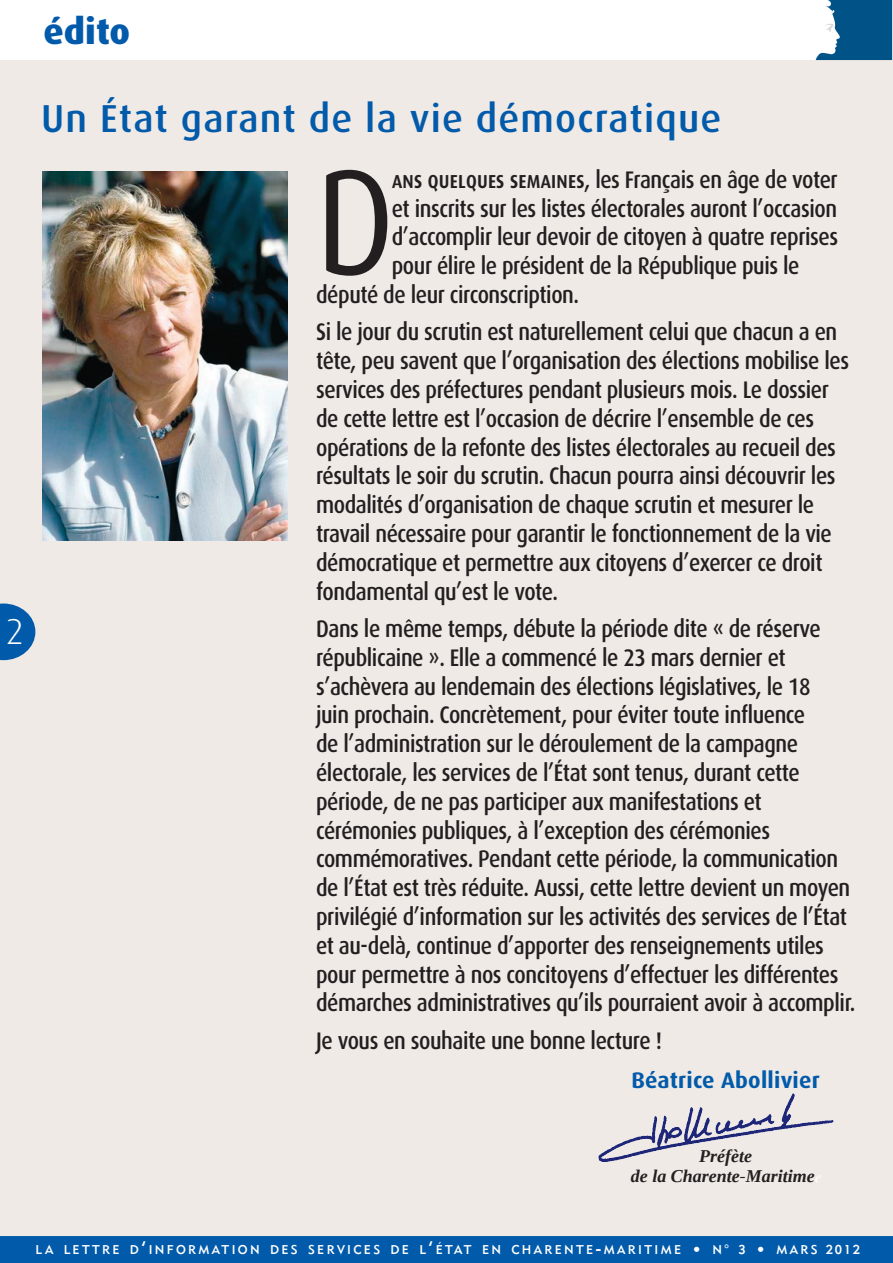
<style>
.page{position:relative;width:893px;height:1263px;background:#fff}
.page>*{position:absolute;margin:0;border:0;box-sizing:border-box;transform-origin:0 0}
.t1{font:149.55px "Dax OT";color:#231f20;scale:.88 1}
.t2{font:500 39px "Dax OT";letter-spacing:.03em;color:#015aaa}
.t3{font:800 36px "Dax OT";color:#015aaa}
.t4{font:500 24px/28.8px "Dax OT";letter-spacing:-.02em;color:#231f20;scale:.88 1}
.t5{font:700 22.5px "Dax OT";letter-spacing:.01em;color:#015aaa}
.t6{font:italic 700 18px/19.8px "Liberation Serif";color:#231f20;text-align:center}
.t7{font:12.6px "Geometric 415 BT Medium A";letter-spacing:.185em;color:#fff}
.s1{font-family:"Adobe Garamond Italic Os F";font-weight:400;font-style:normal;font-size:16.5px;color:#fff}
.s2{font-size:18px}
.s3{font-size:13.5px}
.s4{font-size:12.75px}
</style>
<div class="page">
<div style="left:1px;top:1px;width:891px;height:1261px;background:#efeae5"></div>
<div style="left:1px;top:1237px;width:891px;height:25px;background:#015aaa"></div>
<div style="left:0;top:1236px;width:893px;height:27px;border:2px solid #015aaa"></div>
<div style="left:0;top:0;width:893px;height:60px;background:#fff"></div>
<svg style="left:816px;top:0;width:77px;height:1263px"></svg>
<img style="left:598px;top:1093px;width:236px;height:69px">
<img style="left:43px;top:171px;width:245px;height:370px">
<svg style="left:0;top:603px;width:35px;height:57px"></svg>
<h3 class="t3" style="left:44px;top:11px;width:88px">édito</h3>
<h2 class="t2" style="left:41px;top:97px;width:682px">Un État garant de la vie démocratique</h2>
<h1 class="t1" style="left:316px;top:140px;width:91px">D</h1>
<p class="t4" style="left:392px;top:165px;width:508px">ans quelques semaines, les Français en âge de voter</p>
<p class="t4" style="left:392px;top:194px;width:507px">et inscrits sur les listes électorales auront l’occasion</p>
<p class="t4" style="left:392px;top:223px;width:509px">d’accomplir leur devoir de citoyen à quatre reprises</p>
<p class="t4" style="left:392px;top:252px;width:465px">pour élire le président de la République puis le</p>
<p class="t4" style="left:316px;top:280px;width:300px">député de leur circonscription.</p>
<p class="t4" style="left:316px;top:318px;width:607px">Si le jour du scrutin est naturellement celui que chacun a en tête, peu savent que l’organisation des élections mobilise les services des préfectures pendant plusieurs mois. Le dossier de cette lettre est l’occasion de décrire l’ensemble de ces opérations de la refonte des listes électorales au recueil des résultats le soir du scrutin. Chacun pourra ainsi découvrir les modalités d’organisation de chaque scrutin et mesurer le travail nécessaire pour garantir le fonctionnement de la vie démocratique et permettre aux citoyens d’exercer ce droit fondamental qu’est le vote.</p>
<p class="t4" style="left:316px;top:614px;width:614px">Dans le même temps, débute la période dite « de réserve républicaine ». Elle a commencé le 23 mars dernier et s’achèvera au lendemain des élections législatives, le 18<br>juin prochain. Concrètement, pour éviter toute influence<br>de l’administration sur le déroulement de la campagne électorale, les services de l’État sont tenus, durant cette période, de ne pas participer aux manifestations et cérémonies publiques, à l’exception des cérémonies commémoratives. Pendant cette période, la communication de l’État est très réduite. Aussi, cette lettre devient un moyen privilégié d’information sur les activités des services de l’État et au-delà, continue d’apporter des renseignements utiles pour permettre à nos concitoyens d’effectuer les différentes démarches administratives qu’ils pourraient avoir à accomplir.</p>
<p class="t4" style="left:316px;top:1026px;width:395px">Je vous en souhaite une bonne lecture !</p>
<p class="t5" style="left:632px;top:1067px;width:190px">Béatrice Abollivier</p>
<p class="t6" style="left:631px;top:1146px;width:191px">Préfète<br>de la Charente-Maritime<span class="s1">e</span></p>
<p class="t7" style="left:35px;top:1242px;width:826px">LA LETTRE D<span class="s2">’</span>INFORMATION DES SERVICES DE L<span class="s2">’</span>ÉTAT EN CHARENTE<span class="s2">-</span>MARITIME <span class="s2">•</span> N<span class="s3">°</span> <span class="s4">3</span> <span class="s2">•</span> MARS <span class="s4">2012</span></p>
</div>
